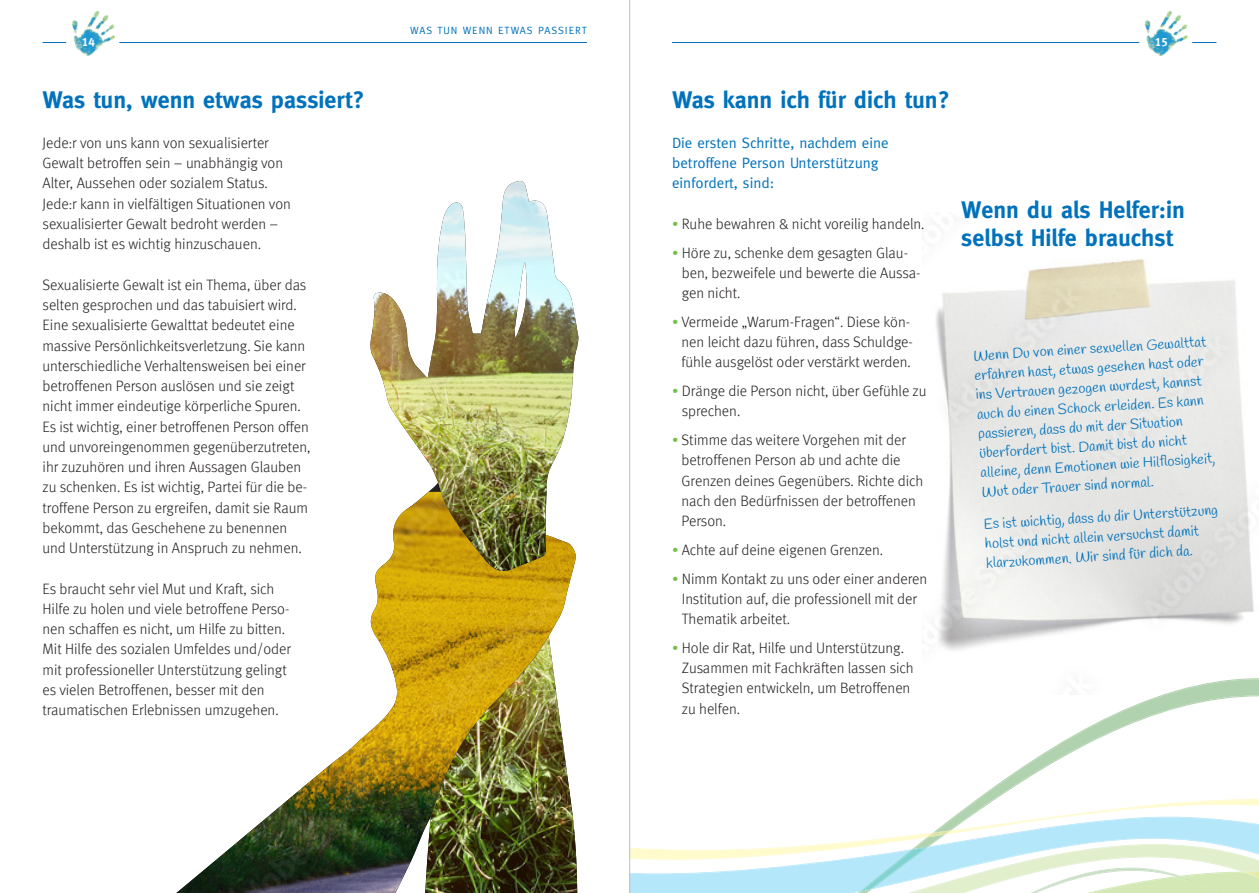
<style>
.page{position:relative;width:1259px;height:893px;background:#fff}
.page>*{position:absolute;margin:0;border:0;box-sizing:border-box;transform-origin:0 0}
.t1{font:700 24px/28.5px "Meta";color:#0072bc}
.t2{font:300 15px/20.2px "Meta";color:#231f20}
.t3{font:15px/20.2px "Meta";color:#0072bc}
.t4{font:14.25px/19.5px "Handlee";color:#0072bc}
.t5{font:12px "Meta Plus Bold Caps";color:#fff}
.t6{font:10.5px "Meta";letter-spacing:.09em;color:#0072bc}
.s1{color:#71bf44}
</style>
<div class="page">
<img style="left:932px;top:219px;width:322px;height:431px">
<svg style="left:43px;top:42px;width:22px;height:1px"></svg>
<img style="left:65px;top:10px;width:50px;height:47px">
<hr style="left:672px;top:42px;width:544px;height:1px;background:#0072bc">
<img style="left:1139px;top:11px;width:54px;height:46px">
<hr style="left:119px;top:42px;width:468px;height:1px;background:#0072bc">
<svg style="left:630px;top:678px;width:629px;height:119px"></svg>
<svg style="left:630px;top:797px;width:629px;height:96px"></svg>
<img style="left:176px;top:572px;width:397px;height:321px">
<svg style="left:421px;top:636px;width:157px;height:257px"></svg>
<img style="left:425px;top:636px;width:152px;height:257px">
<img style="left:370px;top:181px;width:208px;height:391px">
<hr style="left:629px;top:0;width:1px;height:893px;background:#bcbdc0">
<p class="t6" style="left:410px;top:24px;width:178px">WAS TUN WENN ETWAS PASSIERT</p>
<p class="t5" style="left:82px;top:35px;width:14px">14</p>
<p class="t5" style="left:1155px;top:35px;width:14px">15</p>
<h1 class="t1" style="left:43px;top:85px;width:323px">Was tun, wenn etwas passiert?</h1>
<p class="t2" style="left:43px;top:133px;width:250px">Jede:r von uns kann von sexualisierter Gewalt betroffen sein – unabhängig von Alter, Aussehen oder sozialem Status.<br>Jede:r kann in vielfältigen Situationen von sexualisierter Gewalt bedroht werden – deshalb ist es wichtig hinzuschauen.</p>
<p class="t2" style="left:43px;top:274px;width:269px">Sexualisierte Gewalt ist ein Thema, über das selten gesprochen und das tabuisiert wird.<br>Eine sexualisierte Gewalttat bedeutet eine massive Persönlichkeitsverletzung. Sie kann unterschiedliche Verhaltensweisen bei einer betroffenen Person auslösen und sie zeigt nicht immer eindeutige körperliche Spuren.<br>Es ist wichtig, einer betroffenen Person offen und unvoreingenommen gegenüberzutreten, ihr zuzuhören und ihren Aussagen Glauben zu schenken. Es ist wichtig, Partei für die be&shy;troffene Person zu ergreifen, damit sie Raum bekommt, das Geschehene zu benennen und Unterstützung in Anspruch zu nehmen.</p>
<p class="t2" style="left:43px;top:578px;width:250px">Es braucht sehr viel Mut und Kraft, sich Hilfe zu holen und viele betroffene Perso&shy;nen schaffen es nicht, um Hilfe zu bitten.<br>Mit Hilfe des sozialen Umfeldes und/oder mit professioneller Unterstützung gelingt es vielen Betroffenen, besser mit den traumatischen Erlebnissen umzugehen.</p>
<h1 class="t1" style="left:672px;top:85px;width:279px">Was kann ich für dich tun?</h1>
<p class="t3" style="left:672px;top:132px;width:218px">Die ersten Schritte, nachdem eine betroffene Person Unterstützung einfordert, sind:</p>
<p class="t2" style="left:672px;top:213px;width:254px"><span class="s1">•</span> Ruhe bewahren &amp; nicht voreilig handeln.</p>
<p class="t2" style="left:682px;top:242px;width:240px;text-indent:-10px"><span class="s1">•</span> Höre zu, schenke dem gesagten Glau&shy;ben, bezweifele und bewerte die Aussa&shy;gen nicht.</p>
<p class="t2" style="left:681px;top:311px;width:233px;text-indent:-9px"><span class="s1">•</span> Vermeide „Warum-Fragen“. Diese kön&shy;nen leicht dazu führen, dass Schuldge&shy;fühle ausgelöst oder verstärkt werden.</p>
<p class="t2" style="left:682px;top:381px;width:246px;text-indent:-10px"><span class="s1">•</span> Dränge die Person nicht, über Gefühle zu sprechen.</p>
<p class="t2" style="left:681px;top:430px;width:243px;text-indent:-9px"><span class="s1">•</span> Stimme das weitere Vorgehen mit der betroffenen Person ab und achte die<br>Grenzen deines Gegenübers. Richte dich nach den Bedürfnissen der betroffenen<br>Person.</p>
<p class="t2" style="left:672px;top:539px;width:213px"><span class="s1">•</span> Achte auf deine eigenen Grenzen.</p>
<p class="t2" style="left:682px;top:568px;width:247px;text-indent:-10px"><span class="s1">•</span> Nimm Kontakt zu uns oder einer anderen<br>Institution auf, die professionell mit der<br>Thematik arbeitet.</p>
<p class="t2" style="left:682px;top:637px;width:233px;text-indent:-10px"><span class="s1">•</span> Hole dir Rat, Hilfe und Unterstützung.<br>Zusammen mit Fachkräften lassen sich<br>Strategien entwickeln, um Betroffenen zu helfen.</p>
<h1 class="t1" style="left:961px;top:195px;width:225px">Wenn du als Helfer:in selbst Hilfe brauchst</h1>
<p class="t4" style="left:971px;top:348px;width:236px;rotate:-4deg">Wenn Du von einer sexuellen Gewalttat erfahren hast, etwas gesehen hast oder ins Vertrauen gezogen wurdest, kannst auch du einen Schock erleiden. Es kann passieren, dass du mit der Situation überfordert bist. Damit bist du nicht alleine, denn Emotionen wie Hilfl osigkeit, Wut oder Trauer sind normal.</p>
<p class="t4" style="left:983px;top:516px;width:236px;rotate:-4deg">Es ist wichtig, dass du dir Unterstützung holst und nicht allein versuchst damit klarzukommen. Wir sind für dich da.</p>
</div>
